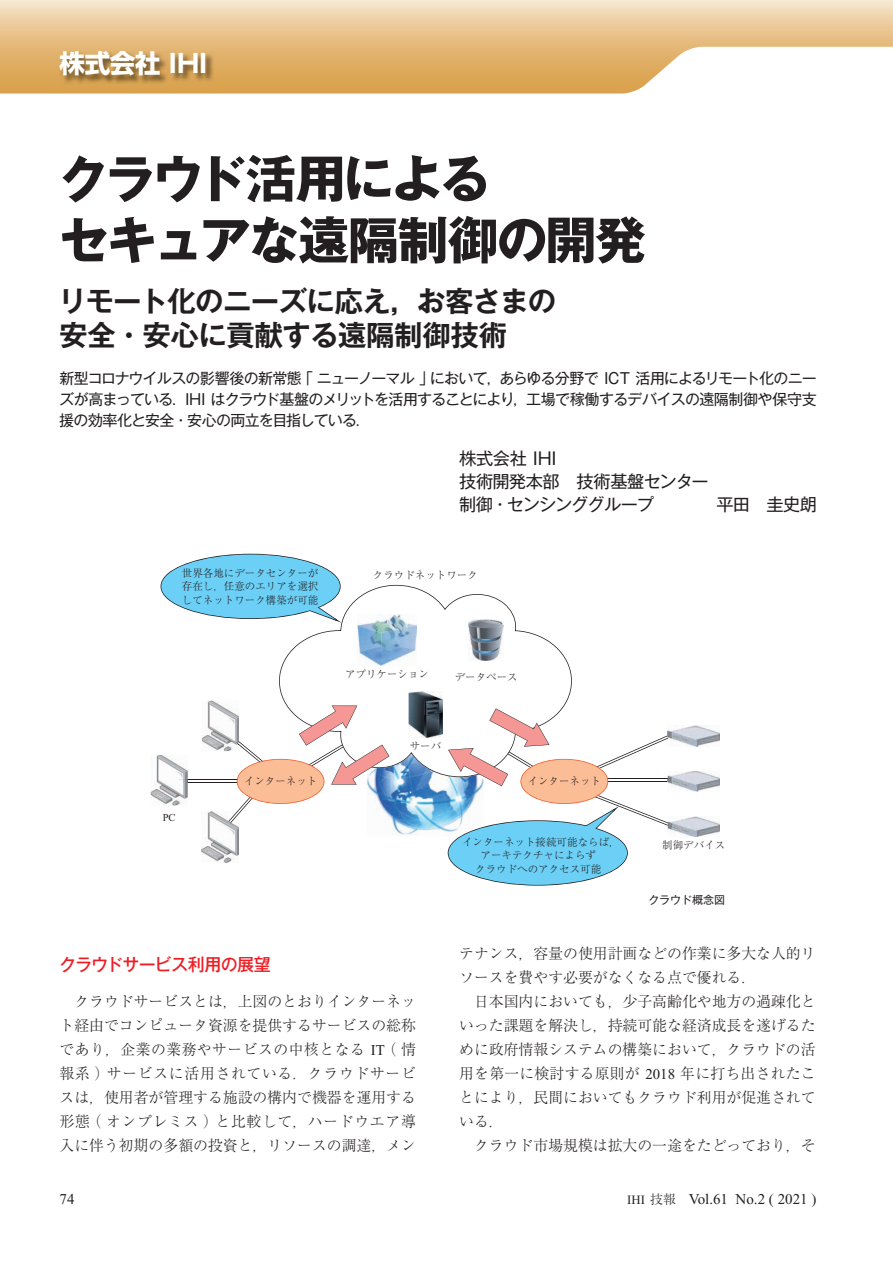
<style>
.page{position:relative;width:893px;height:1263px;background:#fff}
.page>*{position:absolute;margin:0;border:0;box-sizing:border-box;transform-origin:0 0}
.t1{font:700 51px/61.5px "Gothic MB101 Pro";letter-spacing:-.045em;color:#231f20}
.t2{font:700 28.5px/34.5px "Gothic MB101 Pro De";letter-spacing:-.02em;color:#231f20}
.t3{font:700 25.5px "Shin Go Pro";letter-spacing:-.005em;color:#fff}
.t4{font:17.25px/23.2px "Gothic MB101 Pro";letter-spacing:-.035em;color:#231f20}
.t5{font:500 17.25px "Gothic MB101 Pro";letter-spacing:-.04em;color:#ee1d23}
.t6{font:300 15px/24px "Ryumin Pro";color:#231f20;text-align:justify}
.t7{font:15px/21px "Gothic MB101 Pro";letter-spacing:-.04em;color:#231f20;text-align:justify}
.t8{font:15px "Times New Roman";color:#231f20}
.t9{font:10.95px "Gothic MB101 Pro";color:#231f20}
.t10{font:300 10.5px/13.5px "Ryumin Pro";color:#231f20;text-align:justify}
.t11{font:10.5px "Times New Roman";color:#231f20}
.s1{font-family:"Times New Roman";font-weight:400}
.s2{font-size:12.75px}
.s3{font-family:"Ryumin Pro";font-weight:300;font-size:12.75px}
</style>
<div class="page">
<svg style="left:0;top:0;width:893px;height:94px;background:#eac998"></svg>
<img style="left:60px;top:51px;width:154px;height:34px">
<svg style="left:279px;top:585px;width:293px;height:192px"></svg>
<hr style="left:178px;top:780px;width:70px;height:3px;background:#231f20">
<hr style="left:178px;top:781px;width:70px;height:1px;background:#fff">
<svg style="left:161px;top:554px;width:181px;height:69px"></svg>
<img style="left:469px;top:619px;width:35px;height:41px">
<img style="left:358px;top:614px;width:59px;height:51px">
<img style="left:409px;top:691px;width:33px;height:46px">
<img style="left:202px;top:700px;width:26px;height:51px">
<img style="left:202px;top:811px;width:37px;height:51px">
<img style="left:151px;top:755px;width:37px;height:50px">
<svg style="left:178px;top:780px;width:10px;height:3px"></svg>
<svg style="left:228px;top:705px;width:161px;height:118px"></svg>
<img style="left:677px;top:726px;width:43px;height:20px">
<img style="left:677px;top:771px;width:43px;height:21px">
<img style="left:677px;top:816px;width:43px;height:21px">
<svg style="left:448px;top:708px;width:229px;height:178px"></svg>
<h3 class="t3" style="left:59px;top:44px;width:149px">株式会社 IHI</h3>
<h1 class="t1" style="left:58px;top:142px;width:590px">クラウド活用による<br>セキュアな遠隔制御の開発</h1>
<h2 class="t2" style="left:58px;top:280px;width:499px">リモート化のニーズに応え，お客さまの安全・安心に貢献する遠隔制御技術</h2>
<p class="t7" style="left:59px;top:366px;width:759px">新型コロナウイルスの影響後の新常態「ニューノーマル」において，あらゆる分野で ICT 活用によるリモート化のニーズが高まっている．IHI はクラウド基盤のメリットを活用することにより，工場で稼働するデバイスの遠隔制御や保守支援の効率化と安全・安心の両立を目指している．</p>
<p class="t4" style="left:459px;top:444px;width:251px">株式会社 IHI<br>技術開発本部　技術基盤センター制御・センシンググループ</p>
<p class="t4" style="left:717px;top:490px;width:102px">平田　圭史朗</p>
<p class="t10" style="left:182px;top:565px;width:138px">世界各地にデータセンターが存在し，任意のエリアを選択してネットワーク構築が可能</p>
<p class="t10" style="left:373px;top:567px;width:107px">クラウドネットワーク</p>
<p class="t10" style="left:345px;top:666px;width:85px">アプリケーション</p>
<p class="t10" style="left:455px;top:669px;width:64px">データベース</p>
<p class="t10" style="left:410px;top:738px;width:33px">サーバ</p>
<p class="t11" style="left:163px;top:812px;width:14px">PC</p>
<p class="t10" style="left:244px;top:773px;width:75px">インターネット</p>
<p class="t10" style="left:528px;top:773px;width:75px">インターネット</p>
<p class="t10" style="left:462px;top:834px;width:159px;text-align:center">インターネット接続可能ならば，アーキテクチャによらず<br>クラウドへのアクセス可能</p>
<p class="t10" style="left:662px;top:837px;width:64px">制御デバイス</p>
<p class="t9" style="left:648px;top:890px;width:78px">クラウド概念図</p>
<p class="t5" style="left:59px;top:950px;width:214px">クラウドサービス利用の展望</p>
<p class="t6" style="left:60px;top:988px;width:358px;text-indent:15px">クラウドサービスとは，上図のとおりインターネット経由でコンピュータ資源を提供するサービスの総称であり，企業の業務やサービスの中核となる <span class="s1">IT</span>（情報系）サービスに活用されている．クラウドサービスは，使用者が管理する施設の構内で機器を運用する形態（オンプレミス）と比較して，ハードウエア導入に伴う初期の多額の投資と，リソースの調達，メン</p>
<p class="t6" style="left:459px;top:940px;width:358px">テナンス，容量の使用計画などの作業に多大な人的リソースを費やす必要がなくなる点で優れる．</p>
<p class="t6" style="left:459px;top:988px;width:358px;text-indent:15px">日本国内においても，少子高齢化や地方の過疎化といった課題を解決し，持続可能な経済成長を遂げるために政府情報システムの構築において，クラウドの活用を第一に検討する原則が <span class="s1">2018</span> 年に打ち出されたことにより，民間においてもクラウド利用が促進されている．</p>
<p class="t6" style="left:474px;top:1132px;width:343px">クラウド市場規模は拡大の一途をたどっており，そ</p>
<p class="t8" style="left:60px;top:1191px;width:16px">74</p>
<p class="t8" style="left:627px;top:1191px;width:191px"><span class="s2">IHI</span> <span class="s3">技報　</span>Vol.61 No.2 ( 2021 )</p>
</div>
